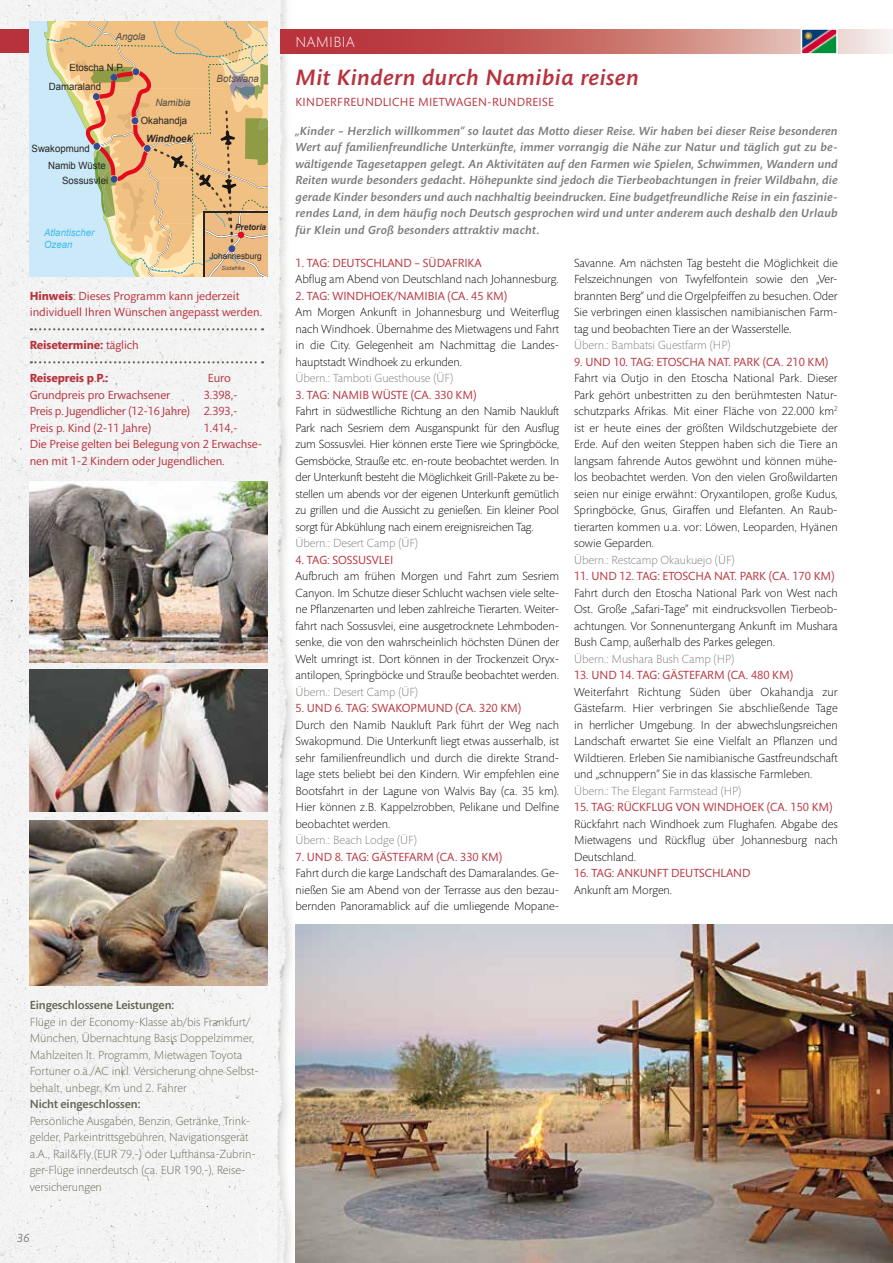
<style>
.page{position:relative;width:893px;height:1263px;background:#fff}
.page>*{position:absolute;margin:0;border:0;box-sizing:border-box;transform-origin:0 0}
.t1{font:italic 500 22.5px "Mundo Sans Std";letter-spacing:.025em;color:#b8323d}
.t2{font:300 15px "Mundo Sans Std";letter-spacing:.025em;color:#fff}
.t3{font:300 12px/16.5px "Mundo Sans Std";letter-spacing:-.005em;color:#000;text-align:justify}
.t4{font:12px/16.5px "Mundo Sans Std";letter-spacing:-.005em;color:#b8323d}
.t5{font:italic 500 12px/16.5px "Mundo Sans Std";letter-spacing:.02em;color:#7b7c7e;text-align:justify}
.t6{font:300 12px/16.5px "Mundo Sans Std";letter-spacing:-.005em;color:#666553}
.t7{font:300 12px "Mundo Sans Std";letter-spacing:-.005em;color:#7b7c7e}
.t8{font:500 12px "Mundo Sans Std";letter-spacing:-.005em;color:#666553}
.t9{font:12px "Mundo Sans Std";letter-spacing:.025em;color:#b8323d}
.t10{font:700 12px "Mundo Sans Std";letter-spacing:-.005em;color:#b8323d}
.t11{font:italic 12px "Mundo Sans Std";color:#7b7c7e}
.t12{font:10.05px "Arial";color:#282423;scale:.96 1}
.t13{font:italic 10.05px "Arial";color:#514d4a;scale:.96 1}
.t14{font:italic 10.05px/12px "Arial";color:#3fbce9;scale:.96 1}
.t15{font:italic 700 10.05px "Arial";color:#282423;scale:.96 1}
.t16{font:8.55px "Arial";color:#282423;scale:.96 1}
.t17{font:italic 700 8.55px "Arial";color:#282423;scale:.96 1}
.t18{font:italic 5.7px "Arial";color:#514d4a;scale:.96 1}
.s1{font-weight:700}
.s2{font-weight:400}
</style>
<div class="page">
<img style="left:0;top:0;width:296px;height:1263px">
<div style="left:0;top:30px;width:30px;height:23px;background:#b8323d"></div>
<svg style="left:280px;top:30px;width:613px;height:23px;background:#cb726f"></svg>
<svg style="left:800px;top:29px;width:38px;height:25px"></svg>
<svg style="left:31px;top:328px;width:232px;height:2px"></svg>
<svg style="left:31px;top:361px;width:232px;height:2px"></svg>
<div style="left:30px;top:21px;width:17px;height:255px;background:#cbe9f8"></div>
<svg style="left:47px;top:21px;width:221px;height:256px;background:#dec397"></svg>
<img style="left:30px;top:481px;width:238px;height:182px">
<img style="left:30px;top:820px;width:238px;height:165px">
<img style="left:30px;top:670px;width:238px;height:141px">
<img style="left:296px;top:924px;width:597px;height:339px">
<p class="t13" style="left:116px;top:29px;width:33px">Angola</p>
<p class="t12" style="left:69px;top:61px;width:59px">Etoscha N.P.</p>
<p class="t12" style="left:49px;top:80px;width:56px">Damaraland</p>
<p class="t12" style="left:32px;top:142px;width:62px">Swakopmund</p>
<p class="t12" style="left:48px;top:159px;width:62px">Namib Wüste</p>
<p class="t12" style="left:62px;top:173px;width:49px">Sossusvlei</p>
<p class="t14" style="left:44px;top:226px;width:54px">Atlantischer<br>Ozean</p>
<p class="t13" style="left:155px;top:96px;width:38px">Namibia</p>
<p class="t12" style="left:141px;top:113px;width:50px">Okahandja</p>
<p class="t15" style="left:146px;top:132px;width:49px">Windhoek</p>
<p class="t13" style="left:217px;top:72px;width:45px">Botswana</p>
<p class="t17" style="left:235px;top:221px;width:34px">Pretoria</p>
<p class="t18" style="left:222px;top:265px;width:26px">Südafrika</p>
<p class="t16" style="left:209px;top:250px;width:56px">Johannesburg</p>
<p class="t4" style="left:30px;top:288px;width:234px"><span class="s1">Hinweis</span>: Dieses Programm kann jederzeit individuell Ihren Wünschen angepasst werden.</p>
<p class="t10" style="left:30px;top:338px;width:111px">Reisetermine: <span class="s2">täglich</span></p>
<p class="t10" style="left:30px;top:371px;width:80px">Reisepreis p<span class="s2">.</span>P.:</p>
<p class="t4" style="left:208px;top:370px;width:24px">Euro</p>
<p class="t4" style="left:30px;top:387px;width:142px">Grundpreis pro Erwachsener</p>
<p class="t4" style="left:30px;top:387px;width:210px;text-align:justify;text-indent:174px">3.398,- Preis p. Jugendlicher (12-16 Jahre) 2.393,- Preis p. Kind (2-11 Jahre)</p>
<p class="t4" style="left:30px;top:420px;width:234px;text-indent:174px">1.414,-<br>Die Preise gelten bei Belegung von 2 Erwachse&shy;nen mit 1-2 Kindern oder Jugendlichen.</p>
<p class="t2" style="left:296px;top:34px;width:61px">NAMIBIA</p>
<h1 class="t1" style="left:296px;top:65px;width:345px">Mit Kindern durch Namibia reisen</h1>
<p class="t9" style="left:296px;top:95px;width:260px">KINDERFREUNDLICHE MIETWAGEN-RUNDREISE</p>
<p class="t5" style="left:296px;top:123px;width:544px">„Kinder – Herzlich willkommen“ so lautet das Motto dieser Reise. Wir haben bei dieser Reise besonderen Wert auf familienfreundliche Unterkünfte, immer vorrangig die Nähe zur Natur und täglich gut zu be&shy;wältigende Tagesetappen gelegt. An Aktivitäten auf den Farmen wie Spielen, Schwimmen, Wandern und Reiten wurde besonders gedacht. Höhepunkte sind jedoch die Tierbeobachtungen in freier Wildbahn, die gerade Kinder besonders und auch nachhaltig beeindrucken. Eine budgetfreundliche Reise in ein faszinie&shy;rendes Land, in dem häufig noch Deutsch gesprochen wird und unter anderem auch deshalb den Urlaub für Klein und Groß besonders attraktiv macht.</p>
<p class="t4" style="left:296px;top:255px;width:188px">1. TAG: DEUTSCHLAND – SÜDAFRIKA</p>
<p class="t3" style="left:296px;top:271px;width:265px">Abflug am Abend von Deutschland nach Johannesburg.</p>
<p class="t4" style="left:296px;top:288px;width:213px">2. TAG: WINDHOEK/NAMIBIA (CA. 45 KM)</p>
<p class="t3" style="left:296px;top:304px;width:265px">Am Morgen Ankunft in Johannesburg und Weiterflug nach Windhoek. Übernahme des Mietwagens und Fahrt in die City. Gelegenheit am Nachmittag die Landes&shy;hauptstadt Windhoek zu erkunden.</p>
<p class="t7" style="left:296px;top:372px;width:159px">Übern.: Tamboti Guesthouse (ÜF)</p>
<p class="t4" style="left:296px;top:387px;width:182px">3. TAG: NAMIB WÜSTE (CA. 330 KM)</p>
<p class="t3" style="left:296px;top:403px;width:265px">Fahrt in südwestlliche Richtung an den Namib Naukluft Park nach Sesriem dem Ausganspunkt für den Ausflug zum Sossusvlei. Hier können erste Tiere wie Springböcke, Gemsböcke, Strauße etc. en-route beobachtet werden. In der Unterkunft besteht die Möglichkeit Grill-Pakete zu be&shy;stellen um abends vor der eigenen Unterkunft gemütlich zu grillen und die Aussicht zu genießen. Ein kleiner Pool sorgt für Abkühlung nach einem ereignisreichen Tag.</p>
<p class="t7" style="left:296px;top:537px;width:124px">Übern.: Desert Camp (ÜF)</p>
<p class="t4" style="left:296px;top:552px;width:99px">4. TAG: SOSSUSVLEI</p>
<p class="t3" style="left:296px;top:568px;width:265px">Aufbruch am frühen Morgen und Fahrt zum Sesriem Canyon. Im Schutze dieser Schlucht wachsen viele selte&shy;ne Pflanzenarten und leben zahlreiche Tierarten. Weiter&shy;fahrt nach Sossusvlei, eine ausgetrocknete Lehmboden&shy;senke, die von den wahrscheinlich höchsten Dünen der Welt umringt ist. Dort können in der Trockenzeit Oryx&shy;antilopen, Springböcke und Strauße beobachtet werden.</p>
<p class="t7" style="left:296px;top:685px;width:124px">Übern.: Desert Camp (ÜF)</p>
<p class="t4" style="left:296px;top:700px;width:227px">5. UND 6. TAG: SWAKOPMUND (CA. 320 KM)</p>
<p class="t3" style="left:296px;top:717px;width:265px">Durch den Namib Naukluft Park führt der Weg nach Swakopmund. Die Unterkunft liegt etwas ausserhalb, ist sehr familienfreundlich und durch die direkte Strand&shy;lage stets beliebt bei den Kindern. Wir empfehlen eine Bootsfahrt in der Lagune von Walvis Bay (ca. 35 km).<br>Hier können z.B. Kappelzrobben, Pelikane und Delfine beobachtet werden.</p>
<p class="t7" style="left:296px;top:834px;width:123px">Übern.: Beach Lodge (ÜF)</p>
<p class="t4" style="left:296px;top:849px;width:208px">7. UND 8. TAG: GÄSTEFARM (CA. 330 KM)</p>
<p class="t3" style="left:296px;top:865px;width:265px">Fahrt durch die karge Landschaft des Damaralandes. Ge&shy;nießen Sie am Abend von der Terrasse aus den bezau&shy;bernden Panoramablick auf die umliegende Mopane-</p>
<p class="t3" style="left:574px;top:255px;width:265px">Savanne. Am nächsten Tag besteht die Möglichkeit die Felszeichnungen von Twyfelfontein sowie den „Ver&shy;brannten Berg“ und die Orgelpfeiffen zu besuchen. Oder Sie verbringen einen klassischen namibianischen Farm&shy;tag und beobachten Tiere an der Wasserstelle.</p>
<p class="t7" style="left:574px;top:339px;width:158px">Übern.: Bambatsi Guestfarm (HP)</p>
<p class="t4" style="left:574px;top:354px;width:256px">9. UND 10. TAG: ETOSCHA NAT. PARK (CA. 210 KM)</p>
<p class="t3" style="left:574px;top:370px;width:265px">Fahrt via Outjo in den Etoscha National Park. Dieser Park gehört unbestritten zu den berühmtesten Natur&shy;schutzparks Afrikas. Mit einer Fläche von 22.000 km<sup>2 </sup>ist er heute eines der größten Wildschutzgebiete der Erde. Auf den weiten Steppen haben sich die Tiere an langsam fahrende Autos gewöhnt und können mühe&shy;los beobachtet werden. Von den vielen Großwildarten seien nur einige erwähnt: Oryxantilopen, große Kudus, Springböcke, Gnus, Giraffen und Elefanten. An Raub&shy;tierarten kommen u.a. vor: Löwen, Leoparden, Hyänen sowie Geparden.</p>
<p class="t7" style="left:574px;top:553px;width:162px">Übern.: Restcamp Okaukuejo (ÜF)</p>
<p class="t4" style="left:574px;top:568px;width:262px">11. UND 12. TAG: ETOSCHA NAT. PARK (CA. 170 KM)</p>
<p class="t3" style="left:574px;top:585px;width:265px">Fahrt durch den Etoscha National Park von West nach Ost. Große „Safari-Tage” mit eindrucksvollen Tierbeob&shy;achtungen. Vor Sonnenuntergang Ankunft im Mushara Bush Camp, außerhalb des Parkes gelegen.</p>
<p class="t7" style="left:574px;top:652px;width:162px">Übern.: Mushara Bush Camp (HP)</p>
<p class="t4" style="left:574px;top:667px;width:221px">13. UND 14. TAG: GÄSTEFARM (CA. 480 KM)</p>
<p class="t3" style="left:574px;top:684px;width:265px">Weiterfahrt Richtung Süden über Okahandja zur Gästefarm. Hier verbringen Sie abschließende Tage in herrlicher Umgebung. In der abwechslungsreichen Landschaft erwartet Sie eine Vielfalt an Pflanzen und Wildtieren. Erleben Sie namibianische Gastfreundschaft und „schnuppern” Sie in das klassische Farmleben.</p>
<p class="t7" style="left:574px;top:784px;width:169px">Übern.: The Elegant Farmstead (HP)</p>
<p class="t4" style="left:574px;top:799px;width:260px">15. TAG: RÜCKFLUG VON WINDHOEK (CA. 150 KM)</p>
<p class="t3" style="left:574px;top:816px;width:265px">Rückfahrt nach Windhoek zum Flughafen. Abgabe des Mietwagens und Rückflug über Johannesburg nach Deutschland.</p>
<p class="t4" style="left:574px;top:865px;width:178px">16. TAG: ANKUNFT DEUTSCHLAND</p>
<p class="t3" style="left:574px;top:882px;width:100px">Ankunft am Morgen.</p>
<p class="t8" style="left:30px;top:999px;width:146px">Eingeschlossene Leistungen:</p>
<p class="t6" style="left:30px;top:1014px;width:231px">Flüge in der Economy-Klasse ab/bis Frankfurt/ München, Übernachtung Basis Doppelzimmer, Mahlzeiten lt. Programm, Mietwagen Toyota Fortuner o.ä./AC inkl. Versicherung ohne Selbst&shy;behalt, unbegr. Km und 2. Fahrer</p>
<p class="t8" style="left:30px;top:1098px;width:112px">Nicht eingeschlossen:</p>
<p class="t6" style="left:30px;top:1113px;width:228px">Persönliche Ausgaben, Benzin, Getränke, Trink&shy;gelder, Parkeintrittsgebühren, Navigationsgerät a.A., Rail&amp;Fly (EUR 79,-) oder Lufthansa-Zubrin&shy;ger-Flüge innerdeutsch (ca. EUR 190,-), Reise&shy;versicherungen</p>
<p class="t11" style="left:17px;top:1231px;width:14px">36</p>
</div>
